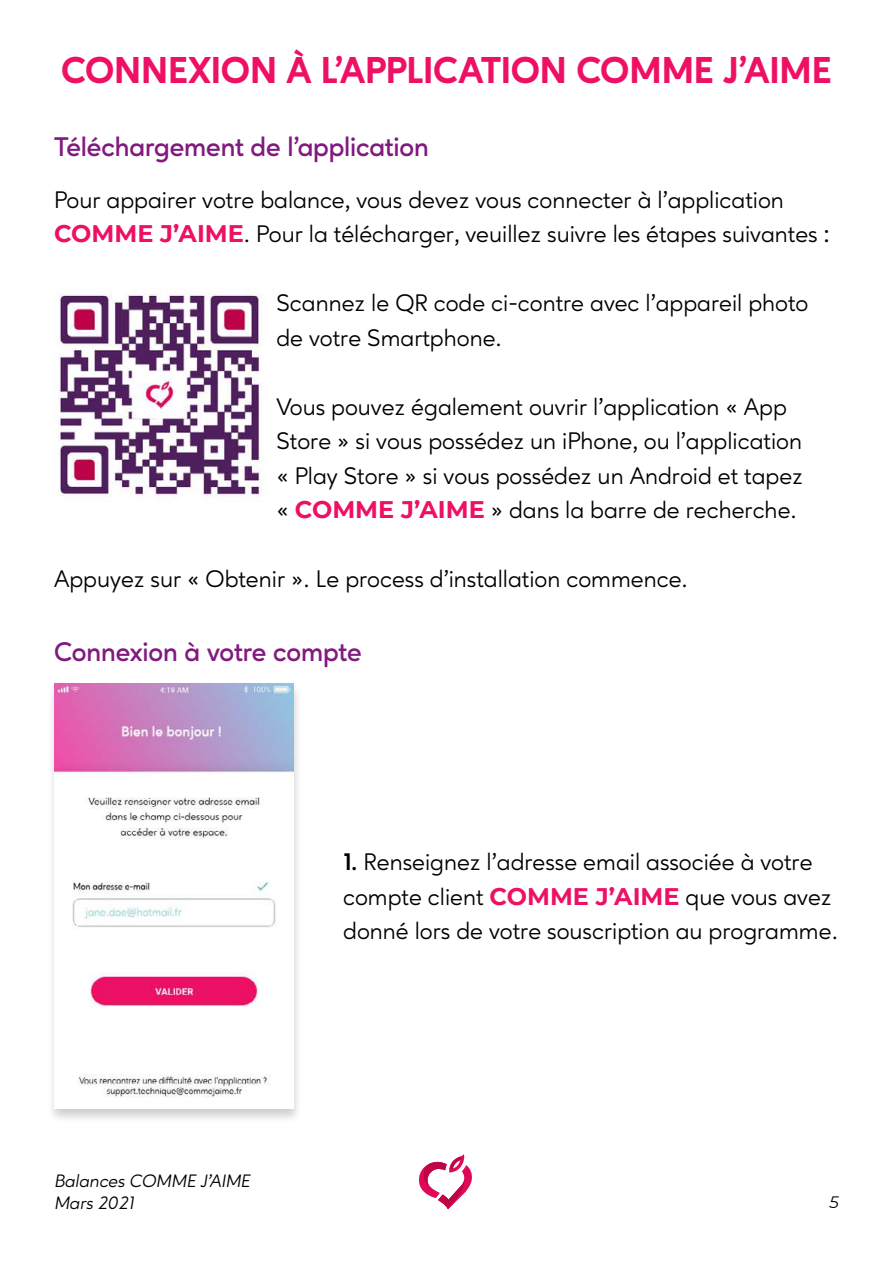
<style>
.page{position:relative;width:893px;height:1263px;background:#fff}
.page>*{position:absolute;margin:0;border:0;box-sizing:border-box;transform-origin:0 0}
.t1{font:800 37.5px "Ageo";letter-spacing:-.005em;color:#ee1065}
.t2{font:600 27px "Ageo";letter-spacing:-.01em;color:#81197f}
.t3{font:24px/34.5px "Ageo";color:#000}
.t4{font:italic 18px/21.6px "Ageo";color:#000}
.t5{font:italic 16.5px "Montserrat";color:#000}
.s1{font-family:"Montserrat";font-weight:700;color:#ee1065}
.s2{font-weight:700}
</style>
<div class="page">
<svg style="left:418px;top:1154px;width:54px;height:55px"></svg>
<img style="left:53px;top:287px;width:214px;height:211px">
<div style="left:47px;top:682px;width:256px;height:441px;background:#000;opacity:.2"></div>
<img style="left:54px;top:683px;width:239px;height:425px">
<h1 class="t1" style="left:61px;top:48px;width:772px">CONNEXION À L’APPLICATION COMME J’AIME</h1>
<p class="t2" style="left:54px;top:131px;width:376px">Téléchargement de l’application</p>
<p class="t3" style="left:54px;top:182px;width:777px">Pour appairer votre balance, vous devez vous connecter à l’application<br><span class="s1">COMME J’AIME</span>. Pour la télécharger, veuillez suivre les étapes suivantes :</p>
<p class="t3" style="left:276px;top:286px;width:533px">Scannez le QR code ci-contre avec l’appareil photo de votre Smartphone.</p>
<p class="t3" style="left:276px;top:389px;width:528px">Vous pouvez également ouvrir l’application « App Store » si vous possédez un iPhone, ou l’application « Play Store » si vous possédez un Android et tapez « <span class="s1">COMME J’AIME</span> » dans la barre de recherche.</p>
<p class="t3" style="left:54px;top:562px;width:635px">Appuyez sur « Obtenir ». Le process d’installation commence.</p>
<p class="t2" style="left:54px;top:635px;width:309px">Connexion à votre compte</p>
<p class="t4" style="left:54px;top:1170px;width:197px">Balances COMME J’AIME<br>Mars 2021</p>
<p class="t3" style="left:343px;top:845px;width:496px"><span class="s2">1.</span> Renseignez l’adresse email associée à votre compte client <span class="s1">COMME J’AIME</span> que vous avez donné lors de votre souscription au programme.</p>
<p class="t5" style="left:830px;top:1191px;width:11px">5</p>
</div>
